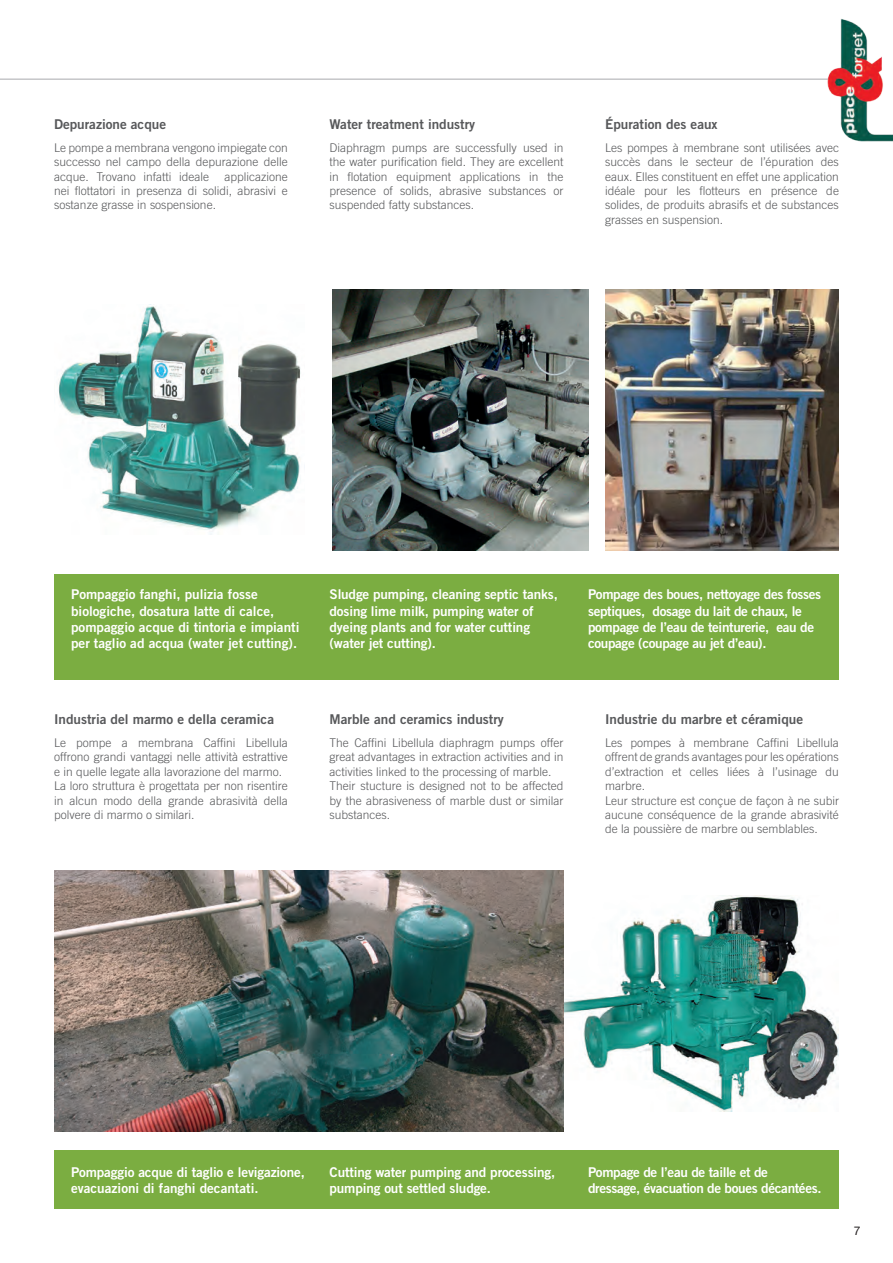
<style>
.page{position:relative;width:893px;height:1263px;background:#fff}
.page>*{position:absolute;margin:0;border:0;box-sizing:border-box;transform-origin:0 0}
.t1{font:13.5px/16.2px "Trade Gothic LT Std Bd 2";letter-spacing:-.01em;color:#fff}
.t2{font:13.5px "Trade Gothic LT Std Bd 2";color:#57585a}
.t3{font:300 12px/14.4px "Trade Gothic LT Std";color:#57585a;text-align:justify}
.t4{font:12px "Helvetica Neue LT Std";color:#231f20}
</style>
<div class="page">
<img style="left:563px;top:895px;width:276px;height:216px">
<img style="left:58px;top:306px;width:243px;height:229px">
<hr style="left:0;top:79px;width:839px;height:1px;background:#a8a9ad">
<img style="left:333px;top:289px;width:255px;height:261px">
<img style="left:54px;top:871px;width:509px;height:261px">
<img style="left:827px;top:19px;width:66px;height:123px">
<div style="left:54px;top:574px;width:785px;height:106px;background:#7bad41"></div>
<div style="left:54px;top:1150px;width:785px;height:59px;background:#7bad41"></div>
<img style="left:605px;top:289px;width:234px;height:261px">
<p class="t2" style="left:54px;top:116px;width:114px">Depurazione acque</p>
<p class="t3" style="left:54px;top:140px;width:235px">Le pompe a membrana vengono impiegate con successo nel campo della depurazione delle acque. Trovano infatti ideale</p>
<p class="t3" style="left:54px;top:169px;width:235px;text-indent:171px">applicazione nei flottatori in presenza di solidi, abrasivi e sostanze grasse in sospensione.</p>
<p class="t2" style="left:330px;top:116px;width:147px">Water treatment industry</p>
<p class="t3" style="left:330px;top:140px;width:235px">Diaphragm pumps are successfully used in the water purification field. They are excellent in flotation equipment applications in the presence of solids, abrasive substances or suspended fatty substances.</p>
<p class="t2" style="left:605px;top:116px;width:114px">Épuration des eaux</p>
<p class="t3" style="left:605px;top:140px;width:235px">Les pompes à membrane sont utilisées avec succès dans le secteur de l’épuration des eaux. Elles constituent en effet une application idéale pour les flotteurs en présence de solides, de produits abrasifs et de substances grasses en suspension.</p>
<p class="t1" style="left:71px;top:586px;width:230px">Pompaggio fanghi, pulizia fosse biologiche, dosatura latte di calce, pompaggio acque di tintoria e impianti per taglio ad acqua (water jet cutting).</p>
<p class="t1" style="left:330px;top:586px;width:230px">Sludge pumping, cleaning septic tanks, dosing lime milk, pumping water of dyeing plants and for water cutting (water jet cutting).</p>
<p class="t1" style="left:588px;top:586px;width:235px">Pompage des boues, nettoyage des fosses septiques, dosage du lait de chaux, le pompage de l’eau de teinturerie, eau de coupage (coupage au jet d’eau).</p>
<p class="t2" style="left:54px;top:711px;width:222px">Industria del marmo e della ceramica</p>
<p class="t3" style="left:54px;top:735px;width:235px;text-align:left">Le pompe a membrana Caffini Libellula offrono grandi vantaggi nelle attività estrattive e in quelle legate alla lavorazione del marmo.<br>La loro struttura è progettata per non risentire in alcun modo della grande abrasività della polvere di marmo o similari.</p>
<p class="t2" style="left:330px;top:711px;width:176px">Marble and ceramics industry</p>
<p class="t3" style="left:330px;top:735px;width:235px;text-align:left">The Caffini Libellula diaphragm pumps offer great advantages in extraction activities and in activities linked to the processing of marble.<br>Their stucture is designed not to be affected by the abrasiveness of marble dust or similar substances.</p>
<p class="t2" style="left:605px;top:711px;width:199px">Industrie du marbre et céramique</p>
<p class="t3" style="left:605px;top:735px;width:235px;text-align:left">Les pompes à membrane Caffini Libellula offrent de grands avantages pour les opérations d’extraction et celles liées à l’usinage du marbre.<br>Leur structure est conçue de façon à ne subir aucune conséquence de la grande abrasivité de la poussière de marbre ou semblables.</p>
<p class="t1" style="left:71px;top:1163px;width:235px">Pompaggio acque di taglio e levigazione, evacuazioni di fanghi decantati.</p>
<p class="t1" style="left:330px;top:1163px;width:227px">Cutting water pumping and processing, pumping out settled sludge.</p>
<p class="t1" style="left:588px;top:1163px;width:235px">Pompage de l’eau de taille et de dressage, évacuation de boues décantées.</p>
<p class="t4" style="left:854px;top:1224px;width:8px">7</p>
</div>
